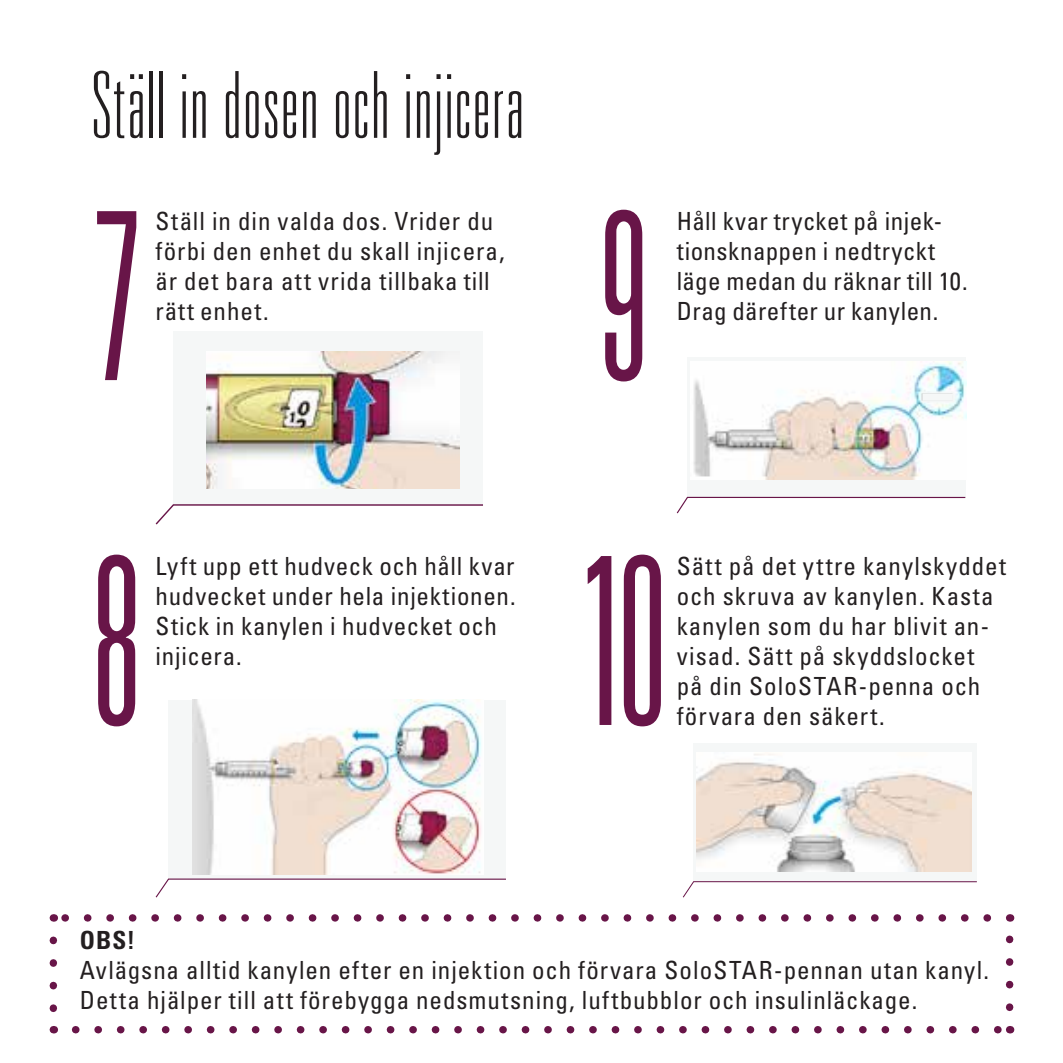
<style>
.page{position:relative;width:1063px;height:1063px;background:#fff}
.page>*{position:absolute;margin:0;border:0;box-sizing:border-box;transform-origin:0 0}
.t1{font:300 ultra-condensed 234px "Univers LT Std";color:#681548;scale:.77 1}
.t2{font:100 ultra-condensed 92.5px "Univers LT Std";letter-spacing:.02em;color:#231f20}
.t3{font:condensed 25px/30px "Univers LT Std";letter-spacing:.035em;color:#231f20}
.t4{font:condensed 25px/30px "Univers LT Std";letter-spacing:.015em;color:#231f20}
.t5{font:700 condensed 25px "Univers LT Std";color:#231f20}
</style>
<div class="page">
<div style="left:173px;top:331px;width:310px;height:174px;background:#f5f7f7"></div>
<svg style="left:155px;top:504px;width:328px;height:21px"></svg>
<img style="left:207px;top:352px;width:252px;height:137px">
<div style="left:694px;top:744px;width:283px;height:138px;background:#f5f7f7"></div>
<svg style="left:682px;top:881px;width:295px;height:17px"></svg>
<img style="left:697px;top:762px;width:275px;height:110px">
<div style="left:687px;top:357px;width:278px;height:141px;background:#f5f7f7"></div>
<svg style="left:676px;top:496px;width:290px;height:18px"></svg>
<img style="left:694px;top:361px;width:273px;height:119px">
<div style="left:168px;top:700px;width:338px;height:179px;background:#f5f7f7"></div>
<svg style="left:155px;top:878px;width:351px;height:20px"></svg>
<img style="left:192px;top:700px;width:289px;height:174px">
<svg style="left:50px;top:940px;width:7px;height:72px"></svg>
<svg style="left:76px;top:1026px;width:923px;height:7px"></svg>
<svg style="left:1006px;top:935px;width:7px;height:72px"></svg>
<svg style="left:64px;top:914px;width:923px;height:8px"></svg>
<h2 class="t2" style="left:92px;top:58px;width:433px">Ställ in dosen och injicera</h2>
<h1 class="t1" style="left:92px;top:175px;width:66px">7</h1>
<p class="t3" style="left:156px;top:206px;width:351px">Ställ in din valda dos. Vrider du förbi den enhet du skall injicera, är det bara att vrida tillbaka till rätt enhet.</p>
<h1 class="t1" style="left:599px;top:175px;width:66px">9</h1>
<p class="t4" style="left:677px;top:206px;width:292px">Håll kvar trycket på injek&shy;tionsknappen i nedtryckt läge medan du räknar till 10.<br>Drag därefter ur kanylen.</p>
<h1 class="t1" style="left:92px;top:520px;width:66px">8</h1>
<p class="t3" style="left:156px;top:551px;width:361px">Lyft upp ett hudveck och håll kvar hudvecket under hela injektionen.<br>Stick in kanylen i hudvecket och injicera.</p>
<h1 class="t1" style="left:579px;top:520px;width:117px">10</h1>
<p class="t3" style="left:677px;top:551px;width:331px">Sätt på det yttre kanylskyddet och skruva av kanylen. Kasta kanylen som du har blivit an&shy;visad. Sätt på skyddslocket på din SoloSTAR-penna och</p>
<p class="t3" style="left:677px;top:701px;width:209px">förvara den säkert.</p>
<p class="t5" style="left:80px;top:925px;width:57px">OBS!</p>
<p class="t3" style="left:80px;top:955px;width:911px">Avlägsna alltid kanylen efter en injektion och förvara SoloSTAR-pennan utan kanyl.<br>Detta hjälper till att förebygga nedsmutsning, luftbubblor och insulinläckage.</p>
</div>
